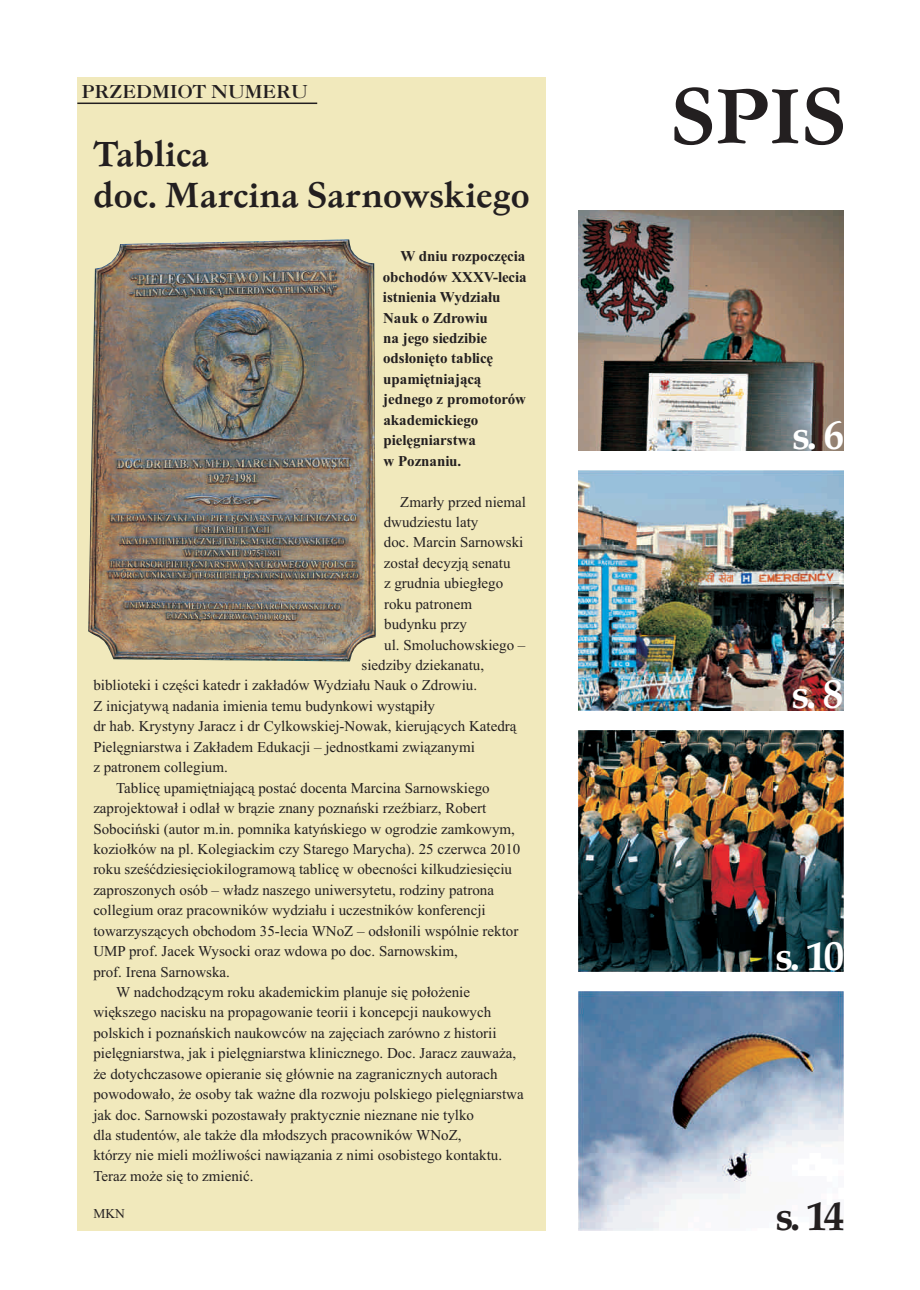
<style>
.page{position:relative;width:920px;height:1290px;background:#fff}
.page>*{position:absolute;margin:0;border:0;box-sizing:border-box;transform-origin:0 0}
.t1{font:500 78.75px "Garamond No 4 TEE";color:#231f20}
.t2{font:700 40.65px "Book Antiqua";color:#fff}
.t3{font:700 40.65px "Book Antiqua";color:#231f20}
.t4{font:500 36px/41.2px "Garamond No 4 TEE";letter-spacing:-2.24em;color:#231f20;text-align:center}
.t5{font:500 36px/41.2px "Garamond No 4 TEE";letter-spacing:-2.345em;color:#231f20}
.t6{font:700 17.85px "Casablanca";color:#231f20}
.t7{font:15px "Times New Roman";color:#231f20}
.t8{font:700 15px/20.4px "Times New Roman";color:#231f20}
.t9{font:13.5px "Times New Roman";color:#231f20}
</style>
<div class="page">
<img style="left:578px;top:992px;width:265px;height:238px">
<img style="left:578px;top:730px;width:265px;height:242px">
<img style="left:578px;top:470px;width:265px;height:241px">
<img style="left:578px;top:210px;width:265px;height:241px">
<div style="left:77px;top:77px;width:469px;height:1153px;background:#f1e9bc"></div>
<hr style="left:77px;top:103px;width:240px;height:1px;background:#231f20">
<img style="left:88px;top:239px;width:288px;height:422px">
<p class="t6" style="left:82px;top:83px;width:228px">PRZEDMIOT NUMERU</p>
<h3 class="t4" style="left:165px;top:137px;width:210px;text-align:left;text-indent:-11px">li<br>M</h3>
<h3 class="t5" style="left:148px;top:137px;width:479px;text-indent:-14px">b<br>. arcinaSarno o</h3>
<h3 class="t4" style="left:93px;top:137px;width:151px">T o</h3>
<h3 class="t4" style="left:116px;top:137px;width:108px">a c</h3>
<h3 class="t4" style="left:176px;top:137px;width:123px">ca</h3>
<h3 class="t4" style="left:93px;top:178px;width:123px">d</h3>
<h3 class="t4" style="left:401px;top:178px;width:171px">w</h3>
<h3 class="t4" style="left:429px;top:178px;width:92px">s</h3>
<h3 class="t4" style="left:444px;top:178px;width:129px">k</h3>
<h3 class="t4" style="left:465px;top:178px;width:68px">i</h3>
<h3 class="t4" style="left:476px;top:178px;width:126px">eg</h3>
<p class="t8" style="left:400px;top:248px;width:127px">W dniu rozpoczęcia</p>
<p class="t8" style="left:383px;top:268px;width:145px">obchodów XXXV-lecia istnienia Wydziału<br>Nauk o Zdrowiu<br>na jego siedzibie odsłonięto tablicę upamiętniającą jednego z promotorów akademickiego pielęgniarstwa<br>w Poznaniu.</p>
<p class="t7" style="left:400px;top:496px;width:127px">Zmarły przed niemal</p>
<p class="t7" style="left:384px;top:517px;width:96px">dwudziestu laty</p>
<p class="t7" style="left:384px;top:537px;width:141px">doc. Marcin Sarnowski</p>
<p class="t7" style="left:384px;top:557px;width:128px">został decyzją senatu</p>
<p class="t7" style="left:384px;top:578px;width:121px">z grudnia ubiegłego</p>
<p class="t7" style="left:384px;top:598px;width:89px">roku patronem</p>
<p class="t7" style="left:384px;top:619px;width:84px">budynku przy</p>
<p class="t7" style="left:384px;top:639px;width:143px">ul. Smoluchowskiego –</p>
<p class="t7" style="left:362px;top:660px;width:124px">siedziby dziekanatu,</p>
<p class="t7" style="left:93px;top:680px;width:385px">biblioteki i części katedr i zakładów Wydziału Nauk o Zdrowiu.</p>
<p class="t7" style="left:93px;top:700px;width:343px">Z inicjatywą nadania imienia temu budynkowi wystąpiły</p>
<p class="t7" style="left:93px;top:721px;width:425px">dr hab. Krystyny Jaracz i dr Cylkowskiej-Nowak, kierujących Katedrą</p>
<p class="t7" style="left:93px;top:741px;width:383px">Pielęgniarstwa i Zakładem Edukacji – jednostkami związanymi</p>
<p class="t7" style="left:93px;top:762px;width:136px">z patronem collegium.</p>
<p class="t7" style="left:116px;top:782px;width:375px">Tablicę upamiętniającą postać docenta Marcina Sarnowskiego</p>
<p class="t7" style="left:93px;top:803px;width:394px">zaprojektował i odlał w brązie znany poznański rzeźbiarz, Robert</p>
<p class="t7" style="left:93px;top:823px;width:423px">Sobociński (autor m.in. pomnika katyńskiego w ogrodzie zamkowym,</p>
<p class="t7" style="left:93px;top:843px;width:428px">koziołków na pl. Kolegiackim czy Starego Marycha). 25 czerwca 2010</p>
<p class="t7" style="left:93px;top:864px;width:420px">roku sześćdziesięciokilogramową tablicę w obecności kilkudziesięciu</p>
<p class="t7" style="left:93px;top:884px;width:402px">zaproszonych osób – władz naszego uniwersytetu, rodziny patrona</p>
<p class="t7" style="left:93px;top:905px;width:394px">collegium oraz pracowników wydziału i uczestników konferencji</p>
<p class="t7" style="left:93px;top:925px;width:427px">towarzyszących obchodom 35-lecia WNoZ – odsłonili wspólnie rektor</p>
<p class="t7" style="left:93px;top:946px;width:366px">UMP prof. Jacek Wysocki oraz wdowa po doc. Sarnowskim,</p>
<p class="t7" style="left:93px;top:966px;width:138px">prof. Irena Sarnowska.</p>
<p class="t7" style="left:116px;top:986px;width:355px">W nadchodzącym roku akademickim planuje się położenie</p>
<p class="t7" style="left:93px;top:1007px;width:399px">większego nacisku na propagowanie teorii i koncepcji naukowych</p>
<p class="t7" style="left:93px;top:1027px;width:405px">polskich i poznańskich naukowców na zajęciach zarówno z historii</p>
<p class="t7" style="left:93px;top:1048px;width:424px">pielęgniarstwa, jak i pielęgniarstwa klinicznego. Doc. Jaracz zauważa,</p>
<p class="t7" style="left:93px;top:1068px;width:406px">że dotychczasowe opieranie się głównie na zagranicznych autorach</p>
<p class="t7" style="left:93px;top:1089px;width:432px">powodowało, że osoby tak ważne dla rozwoju polskiego pielęgniarstwa</p>
<p class="t7" style="left:93px;top:1109px;width:382px">jak doc. Sarnowski pozostawały praktycznie nieznane nie tylko</p>
<p class="t7" style="left:93px;top:1130px;width:370px">dla studentów, ale także dla młodszych pracowników WNoZ,</p>
<p class="t7" style="left:93px;top:1150px;width:410px">którzy nie mieli możliwości nawiązania z nimi osobistego kontaktu.</p>
<p class="t7" style="left:93px;top:1170px;width:162px">Teraz może się to zmienić.</p>
<p class="t9" style="left:93px;top:1209px;width:33px">MKN</p>
<h1 class="t1" style="left:670px;top:84px;width:400px">SPIS</h1>
<h2 class="t2" style="left:792px;top:419px;width:53px">s. 6</h2>
<h2 class="t2" style="left:791px;top:679px;width:53px">s. 8</h2>
<h2 class="t2" style="left:775px;top:940px;width:70px">s. 10</h2>
<h2 class="t3" style="left:775px;top:1200px;width:70px">s. 14</h2>
</div>
